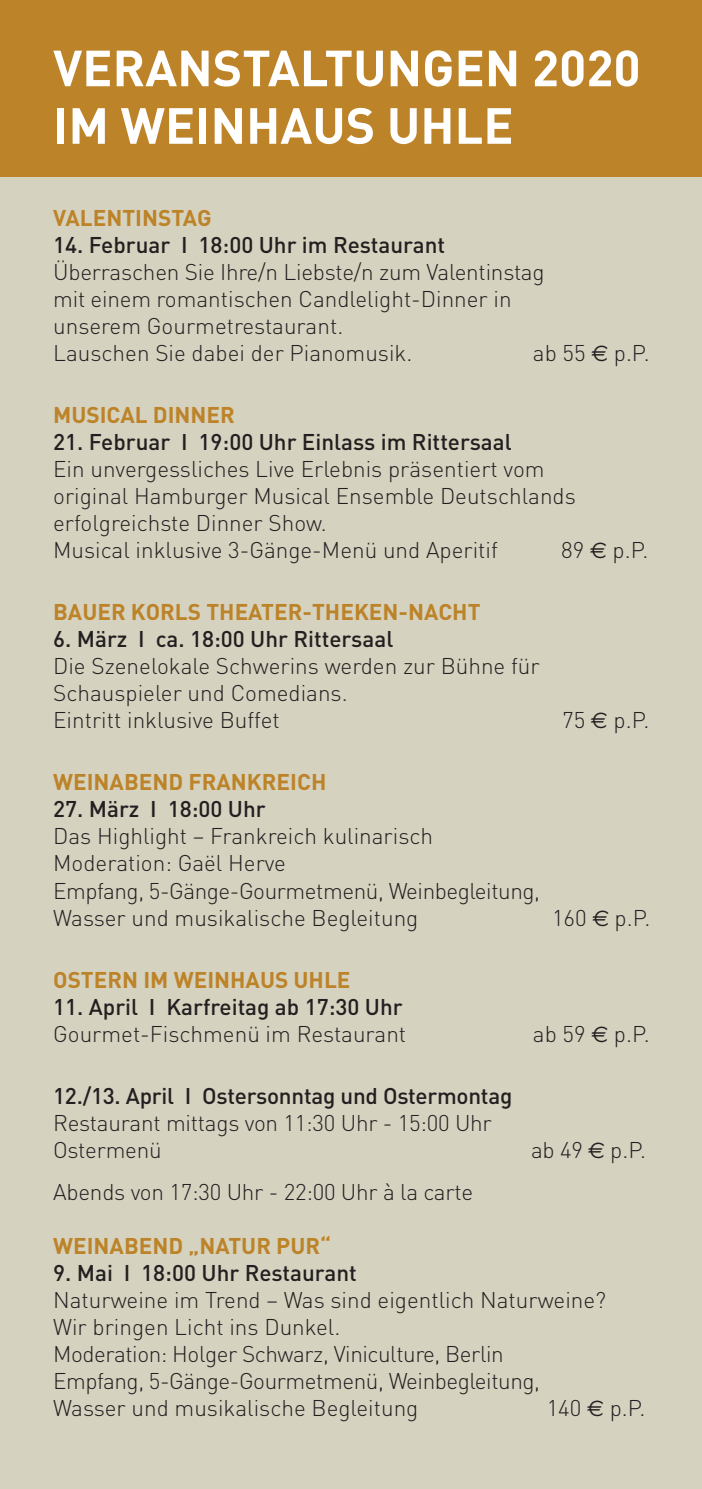
<style>
.page{position:relative;width:702px;height:1489px;background:#fff}
.page>*{position:absolute;margin:0;border:0;box-sizing:border-box;transform-origin:0 0}
.t1{font:700 50px/57.5px "DIN";color:#fff}
.t2{font:300 22.5px/27px "DIN";color:#231f20}
.t3{font:500 22.5px "DIN";color:#231f20}
.t4{font:700 22.5px "DIN";color:#bd8328}
.s1{font-family:"Euro Sans";font-weight:400}
</style>
<div class="page">
<div style="left:0;top:0;width:702px;height:1488px;background:#d5d2c0"></div>
<div style="left:0;top:0;width:702px;height:177px;background:#bd8328"></div>
<h1 class="t1" style="left:53px;top:37px;width:589px">VERANSTALTUNGEN 2020<br>IM WEINHAUS UHLE</h1>
<p class="t4" style="left:53px;top:203px;width:160px">VALENTINSTAG</p>
<p class="t3" style="left:53px;top:230px;width:393px">14. Februar I 18:00 Uhr im Restaurant</p>
<p class="t2" style="left:53px;top:258px;width:493px">Überraschen Sie Ihre/n Liebste/n zum Valentinstag mit einem romantischen Candlelight-Dinner in unserem Gourmetrestaurant.<br>Lauschen Sie dabei der Pianomusik.</p>
<p class="t2" style="left:533px;top:339px;width:118px">ab 55 <span class="s1">E</span> p.P.</p>
<p class="t4" style="left:53px;top:400px;width:183px">MUSICAL DINNER</p>
<p class="t3" style="left:53px;top:427px;width:460px">21. Februar I 19:00 Uhr Einlass im Rittersaal</p>
<p class="t2" style="left:53px;top:455px;width:524px">Ein unvergessliches Live Erlebnis präsentiert vom original Hamburger Musical Ensemble Deutschlands erfolgreichste Dinner Show.<br>Musical inklusive 3-Gänge-Menü und Aperitif</p>
<p class="t2" style="left:561px;top:536px;width:89px">89 <span class="s1">E</span> p.P.</p>
<p class="t4" style="left:53px;top:597px;width:429px">BAUER KORLS THEATER-THEKEN-NACHT</p>
<p class="t3" style="left:53px;top:625px;width:342px">6. März I ca. 18:00 Uhr Rittersaal</p>
<p class="t2" style="left:53px;top:652px;width:488px">Die Szenelokale Schwerins werden zur Bühne für<br>Schauspieler und Comedians.<br>Eintritt inklusive Buffet</p>
<p class="t2" style="left:562px;top:706px;width:89px">75 <span class="s1">E</span> p.P.</p>
<p class="t4" style="left:53px;top:767px;width:275px">WEINABEND FRANKREICH</p>
<p class="t3" style="left:53px;top:795px;width:214px">27. März I 18:00 Uhr</p>
<p class="t2" style="left:53px;top:822px;width:488px">Das Highlight – Frankreich kulinarisch Moderation: Gaël Herve<br>Empfang, 5-Gänge-Gourmetmenü, Weinbegleitung, Wasser und musikalische Begleitung</p>
<p class="t2" style="left:552px;top:903px;width:100px">160 <span class="s1">E</span> p.P.</p>
<p class="t4" style="left:53px;top:964px;width:299px">OSTERN IM WEINHAUS UHLE</p>
<p class="t3" style="left:53px;top:992px;width:351px">11. April I Karfreitag ab 17:30 Uhr</p>
<p class="t2" style="left:53px;top:1019px;width:354px">Gourmet-Fischmenü im Restaurant</p>
<p class="t2" style="left:533px;top:1019px;width:118px">ab 59 <span class="s1">E</span> p.P.</p>
<p class="t3" style="left:53px;top:1081px;width:460px">12./13. April I Ostersonntag und Ostermontag</p>
<p class="t2" style="left:53px;top:1108px;width:440px">Restaurant mittags von 11:30 Uhr - 15:00 Uhr<br>Ostermenü</p>
<p class="t2" style="left:531px;top:1135px;width:116px">ab 49 <span class="s1">E</span> p.P.</p>
<p class="t2" style="left:53px;top:1177px;width:421px">Abends von 17:30 Uhr - 22:00 Uhr à la carte</p>
<p class="t4" style="left:53px;top:1230px;width:279px">WEINABEND „NATUR PUR“</p>
<p class="t3" style="left:53px;top:1258px;width:305px">9. Mai I 18:00 Uhr Restaurant</p>
<p class="t2" style="left:53px;top:1285px;width:554px">Naturweine im Trend – Was sind eigentlich Naturweine?<br>Wir bringen Licht ins Dunkel.<br>Moderation: Holger Schwarz, Viniculture, Berlin<br>Empfang, 5-Gänge-Gourmetmenü, Weinbegleitung, Wasser und musikalische Begleitung</p>
<p class="t2" style="left:546px;top:1393px;width:100px">140 <span class="s1">E</span> p.P.</p>
</div>
